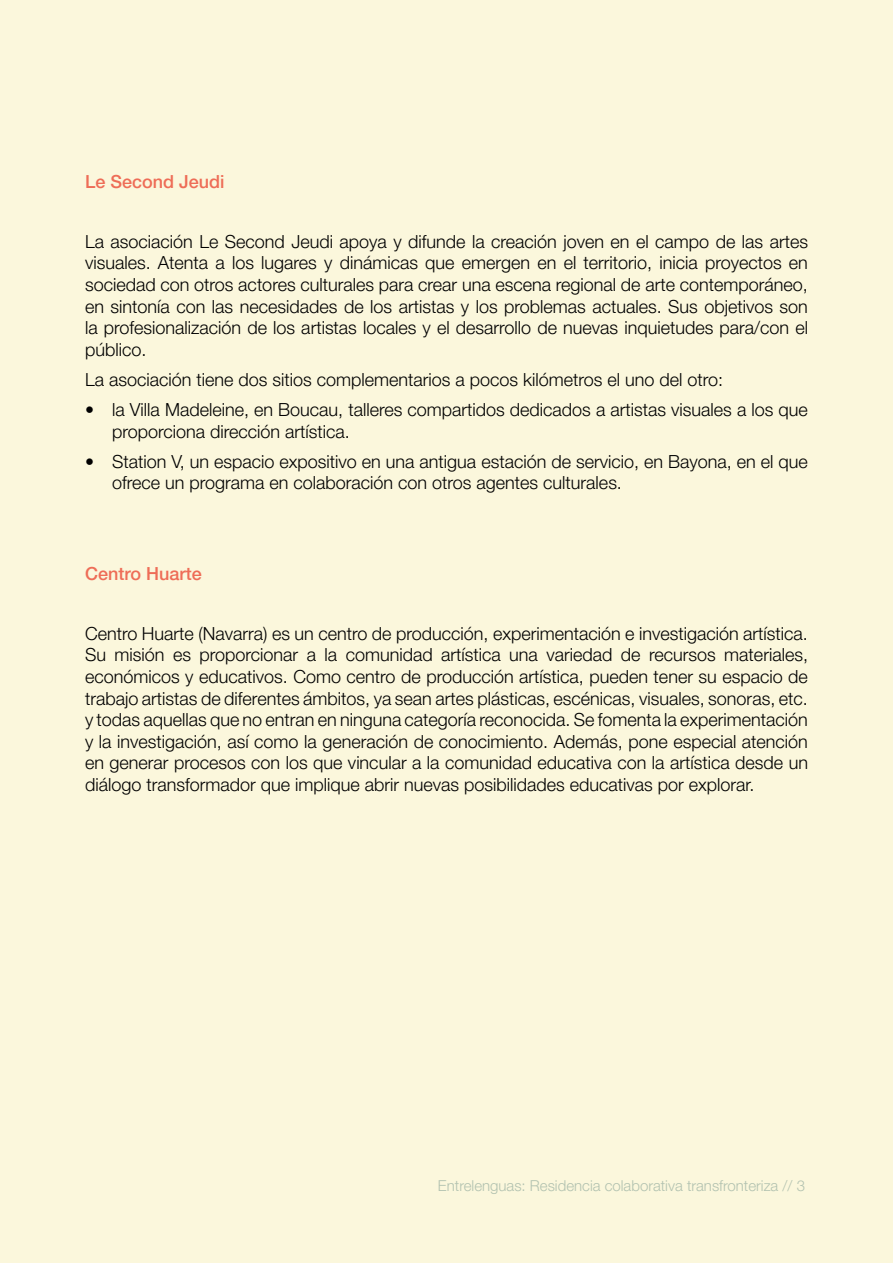
<style>
.page{position:relative;width:893px;height:1263px;background:#fbf7dc}
.page>*{position:absolute;margin:0;border:0;box-sizing:border-box;transform-origin:0 0}
.t1{font:300 18px/21.6px "Helvetica Neue LT Pro";color:#000;text-align:justify}
.t2{font:500 18px "Helvetica Neue LT Pro";color:#ee6d57}
.t3{font:300 15px "Helvetica Neue LT Pro";color:#b2c2b0}
</style>
<div class="page">
<p class="t2" style="left:85px;top:170px;width:141px">Le Second Jeudi</p>
<p class="t1" style="left:85px;top:230px;width:724px">La asociación Le Second Jeudi apoya y difunde la creación joven en el campo de las artes visuales. Atenta a los lugares y dinámicas que emergen en el territorio, inicia proyectos en sociedad con otros actores culturales para crear una escena regional de arte contemporáneo, en sintonía con las necesidades de los artistas y los problemas actuales. Sus objetivos son la profesionalización de los artistas locales y el desarrollo de nuevas inquietudes para/con el público.</p>
<p class="t1" style="left:85px;top:368px;width:640px">La asociación tiene dos sitios complementarios a pocos kilómetros el uno del otro:</p>
<p class="t1" style="left:112px;top:398px;width:697px;text-indent:-27px">• la Villa Madeleine, en Boucau, talleres compartidos dedicados a artistas visuales a los que proporciona dirección artística.</p>
<p class="t1" style="left:112px;top:450px;width:697px;text-indent:-27px">• Station V, un espacio expositivo en una antigua estación de servicio, en Bayona, en el que ofrece un programa en colaboración con otros agentes culturales.</p>
<p class="t2" style="left:85px;top:562px;width:118px">Centro Huarte</p>
<p class="t1" style="left:85px;top:622px;width:724px">Centro Huarte (Navarra) es un centro de producción, experimentación e investigación artística.<br>Su misión es proporcionar a la comunidad artística una variedad de recursos materiales, económicos y educativos. Como centro de producción artística, pueden tener su espacio de trabajo artistas de diferentes ámbitos, ya sean artes plásticas, escénicas, visuales, sonoras, etc. y todas aquellas que no entran en ninguna categoría reconocida. Se fomenta la experimentación y la investigación, así como la generación de conocimiento. Además, pone especial atención en generar procesos con los que vincular a la comunidad educativa con la artística desde un diálogo transformador que implique abrir nuevas posibilidades educativas por explorar.</p>
<p class="t3" style="left:438px;top:1176px;width:369px">Entrelenguas: Residencia colaborativa transfronteriza // 3</p>
</div>
